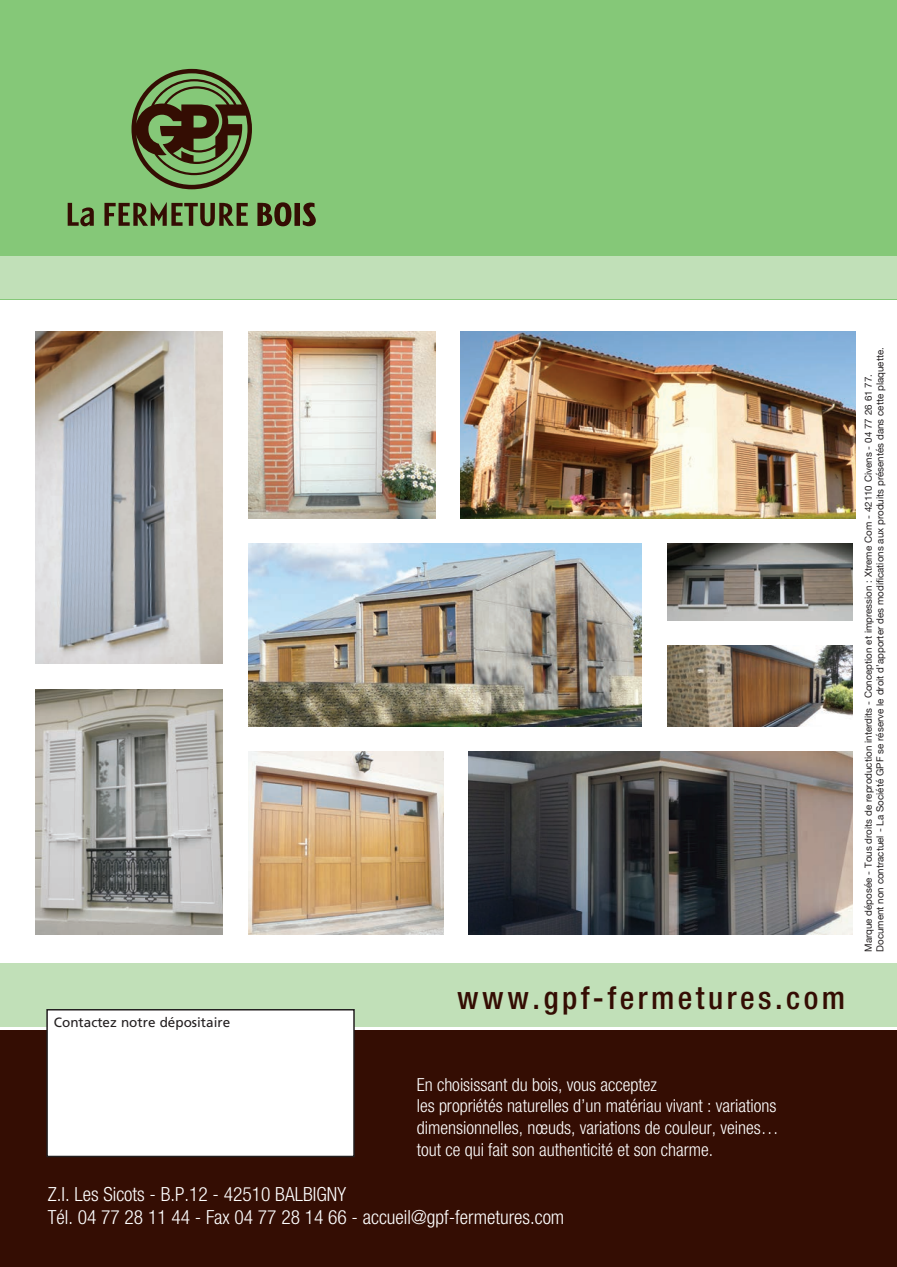
<style>
.page{position:relative;width:897px;height:1267px;background:#fff}
.page>*{position:absolute;margin:0;border:0;box-sizing:border-box;transform-origin:0 0}
.t1{font:500 condensed 31.5px "Helvetica Neue";letter-spacing:.11em;color:#340d03}
.t2{font:300 condensed 19.5px/23.4px "Helvetica Neue";color:#fff}
.t3{font:300 condensed 18px/21.6px "Helvetica Neue";color:#fff}
.t4{font:13.5px "Frutiger CE";color:#231f20}
.t5{font:9.75px/11.7px "Helvetica Neue";color:#231f20}
</style>
<div class="page">
<div style="left:0;top:1030px;width:897px;height:237px;background:#340d03"></div>
<div style="left:0;top:964px;width:897px;height:63px;background:#c1e0b8"></div>
<div style="left:47px;top:1010px;width:307px;height:146px;background:#fff"></div>
<div style="left:46px;top:1009px;width:309px;height:148px;border:2px solid #231f20"></div>
<div style="left:0;top:0;width:897px;height:299px;background:#85c878"></div>
<svg style="left:68px;top:203px;width:26px;height:23px"></svg>
<svg style="left:104px;top:202px;width:144px;height:24px"></svg>
<svg style="left:257px;top:202px;width:34px;height:24px"></svg>
<div style="left:294px;top:203px;width:6px;height:23px;background:#340d03"></div>
<svg style="left:303px;top:203px;width:13px;height:23px"></svg>
<svg style="left:131px;top:69px;width:121px;height:120px"></svg>
<div style="left:0;top:257px;width:897px;height:42px;background:#c1e0b8"></div>
<img style="left:36px;top:689px;width:187px;height:246px">
<img style="left:248px;top:544px;width:393px;height:182px">
<img style="left:36px;top:331px;width:187px;height:333px">
<img style="left:468px;top:752px;width:384px;height:183px">
<img style="left:460px;top:331px;width:395px;height:187px">
<img style="left:668px;top:544px;width:184px;height:76px">
<img style="left:668px;top:646px;width:184px;height:80px">
<img style="left:248px;top:331px;width:187px;height:187px">
<img style="left:248px;top:752px;width:195px;height:183px">
<h3 class="t4" style="left:54px;top:1014px;width:178px">Contactez notre dépositaire</h3>
<h1 class="t1" style="left:457px;top:979px;width:389px">www.gpf-fermetures.com</h1>
<h3 class="t3" style="left:416px;top:1073px;width:363px">En choisissant du bois, vous acceptez<br>les propriétés naturelles d’un matériau vivant : variations dimensionnelles, nœuds, variations de couleur, veines… tout ce qui fait son authenticité et son charme.</h3>
<h2 class="t2" style="left:48px;top:1182px;width:518px">Z.I. Les Sicots - B.P.12 - 42510 BALBIGNY<br>Tél. 04 77 28 11 44 - Fax 04 77 28 14 66 - accueil@gpf-fermetures.com</h2>
<p class="t5" style="left:863px;top:952px;width:606px;rotate:-90deg">Marque déposée - Tous droits de reproduction interdits - Conception et impression : Xtreme Com - 42110 Civens - 04 77 26 61 77.<br>Document non contractuel - La Société GPF se réserve le droit d’apporter des modifications aux produits présentés dans cette plaquette.</p>
</div>
